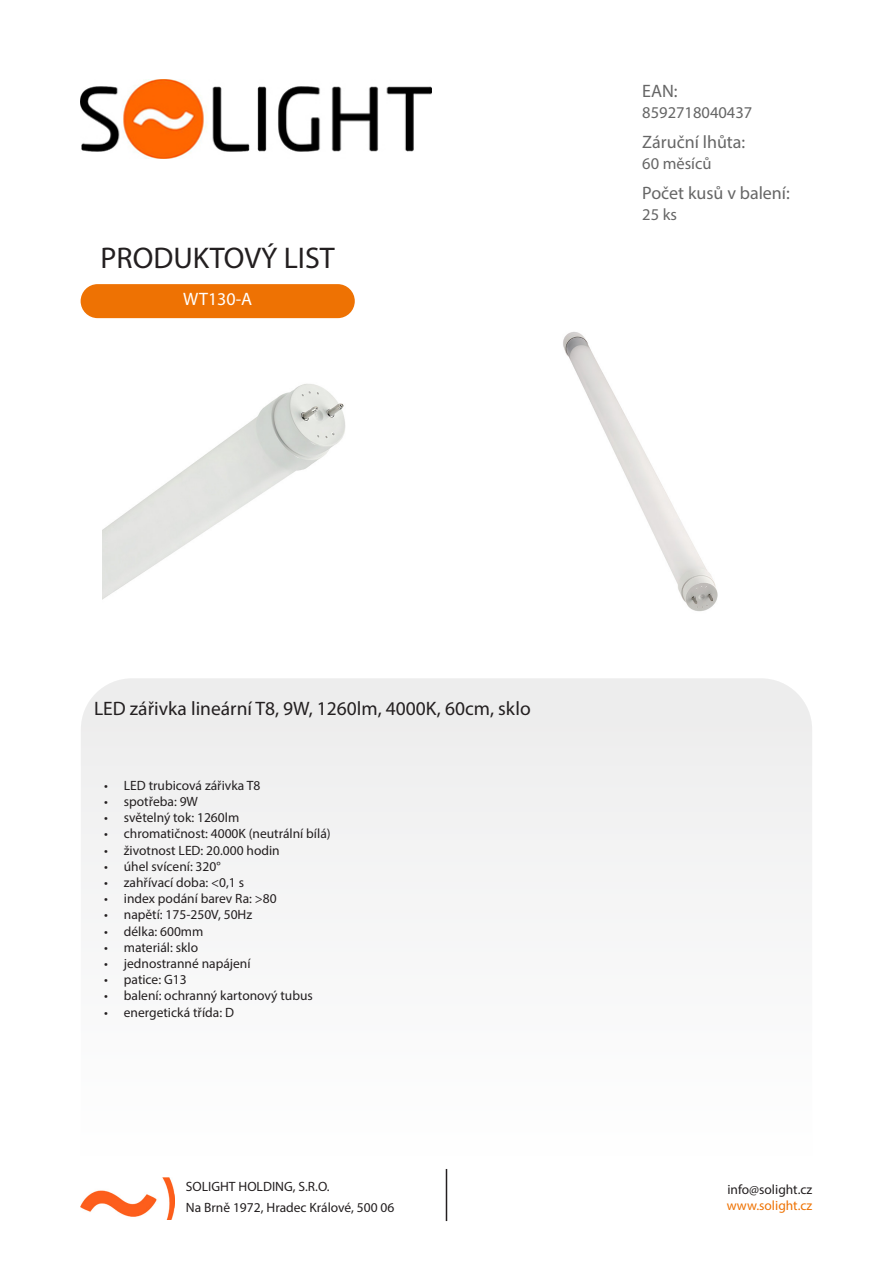
<style>
.page{position:relative;width:893px;height:1263px;background:#fff}
.page>*{position:absolute;margin:0;border:0;box-sizing:border-box;transform-origin:0 0}
.t1{font:30px "Myriad Pro";color:#231f20}
.t2{font:19.5px "Myriad Pro";color:#231f20}
.t3{font:18px "Myriad Pro";color:#666}
.Kód_produktu{font:18px "Myriad Pro";color:#fff}
.t4{font:16.5px "Myriad Pro";color:#666}
.t5{font:13.5px/21.6px "Myriad Pro";color:#231f20}
.t6{font:13.5px "Myriad Pro";color:#ee7203}
</style>
<div class="page">
<div style="left:81px;top:284px;width:274px;height:34px;background:#ee7203;border-radius:17px"></div>
<hr style="left:446px;top:1169px;width:1px;height:52px;background:#231f20">
<img style="left:81px;top:1178px;width:94px;height:42px">
<div style="left:81px;top:678px;width:731px;height:216px;background:#f1f1f1"></div>
<img style="left:81px;top:79px;width:350px;height:79px">
<img style="left:103px;top:383px;width:243px;height:216px">
<img style="left:563px;top:332px;width:155px;height:280px">
<h3 class="t3" style="left:642px;top:80px;width:37px">EAN:</h3>
<h1 class="t1" style="left:101px;top:239px;width:236px">PRODUKTOVÝ LIST</h1>
<p class="Kód_produktu" style="left:183px;top:288px;width:70px">WT130-A</p>
<p class="t4" style="left:642px;top:103px;width:112px">8592718040437</p>
<p class="t4" style="left:642px;top:154px;width:71px">60 měsíců</p>
<p class="t4" style="left:642px;top:205px;width:36px">25 ks</p>
<h3 class="t3" style="left:642px;top:131px;width:105px">Záruční lhůta:</h3>
<h3 class="t3" style="left:642px;top:182px;width:149px">Počet kusů v balení:</h3>
<p class="t2" style="left:94px;top:697px;width:438px">LED zářivka lineární T8, 9W, 1260lm, 4000K, 60cm, sklo</p>
<p class="t5" style="left:104px;top:774px;width:158px">• LED trubicová zářivka T8</p>
<p class="t5" style="left:104px;top:790px;width:96px">• spotřeba: 9W</p>
<p class="t5" style="left:104px;top:807px;width:137px">• světelný tok: 1260lm</p>
<p class="t5" style="left:104px;top:823px;width:228px">• chromatičnost: 4000K (neutrální bílá)</p>
<p class="t5" style="left:104px;top:839px;width:177px">• životnost LED: 20.000 hodin</p>
<p class="t5" style="left:104px;top:855px;width:118px">• úhel svícení: 320°</p>
<p class="t5" style="left:104px;top:871px;width:142px">• zahřívací doba: &lt;0,1 s</p>
<p class="t5" style="left:104px;top:888px;width:174px">• index podání barev Ra: &gt;80</p>
<p class="t5" style="left:104px;top:904px;width:150px">• napětí: 175-250V, 50Hz</p>
<p class="t5" style="left:104px;top:920px;width:101px">• délka: 600mm</p>
<p class="t5" style="left:104px;top:936px;width:96px">• materiál: sklo</p>
<p class="t5" style="left:104px;top:952px;width:148px">• jednostranné napájení</p>
<p class="t5" style="left:104px;top:969px;width:84px">• patice: G13</p>
<p class="t5" style="left:104px;top:985px;width:210px">• balení: ochranný kartonový tubus</p>
<p class="t5" style="left:104px;top:1001px;width:131px">• energetická třída: D</p>
<p class="t5" style="left:186px;top:1175px;width:210px">SOLIGHT HOLDING, S.R.O.<br>Na Brně 1972, Hradec Králové, 500 06</p>
<p class="t5" style="left:727px;top:1178px;width:86px">info@solight.cz</p>
<p class="t6" style="left:727px;top:1197px;width:87px">www.solight.cz</p>
</div>
